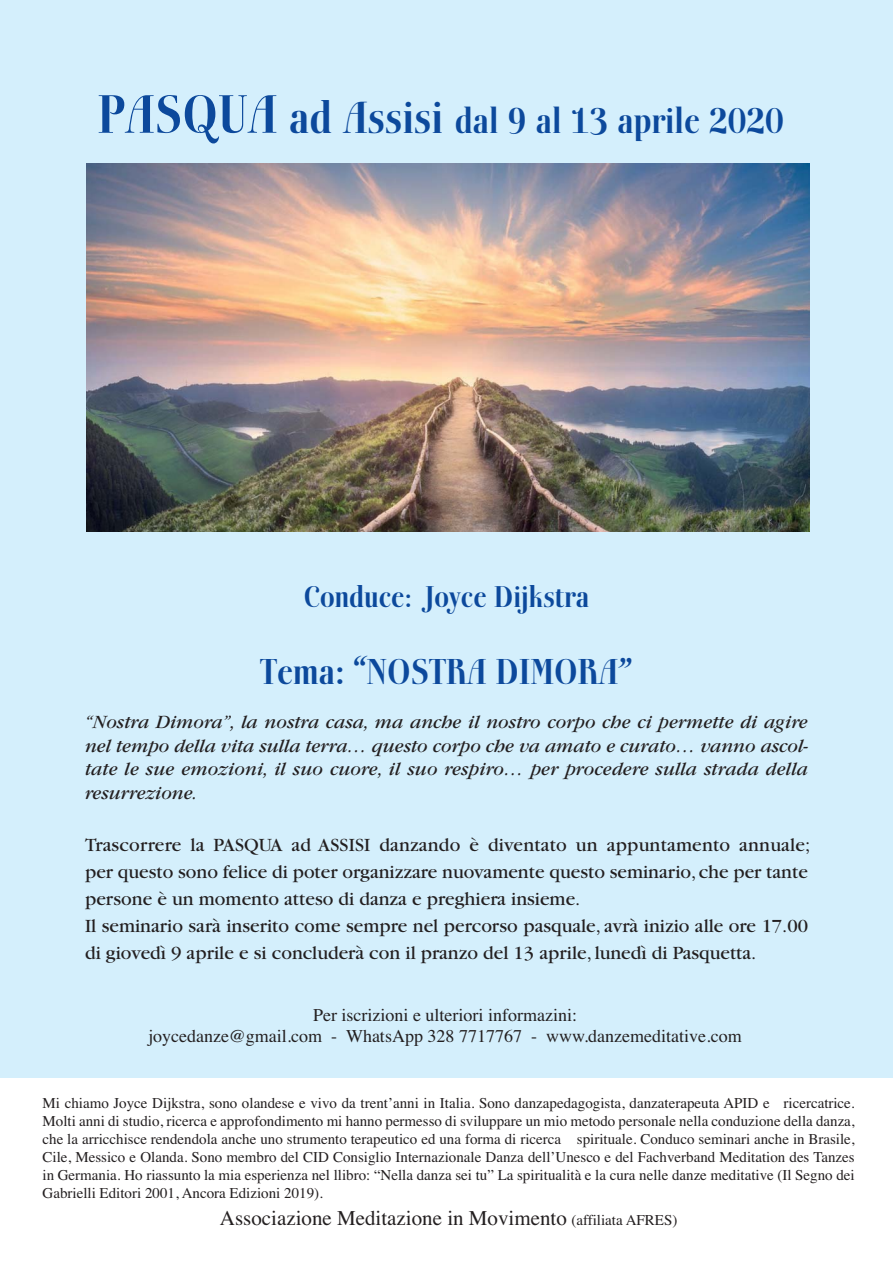
<style>
.page{position:relative;width:893px;height:1263px;background:#fff}
.page>*{position:absolute;margin:0;border:0;box-sizing:border-box;transform-origin:0 0}
.t1{font:600 36px "Boberia LL";color:#0c499c}
.t2{font:600 30px "Boberia LL";color:#0c499c}
.t3{font:21px "Times";color:#231f20}
.t4{font:19.5px/27px "Garamond";color:#231f20}
.t5{font:italic 19.5px/23.7px "Garamond";letter-spacing:.005em;color:#231f20;text-align:justify}
.t6{font:18px/21.6px "Times";color:#231f20;text-align:center}
.t7{font:15px/18px "Times";color:#231f20;text-align:justify}
.s1{font-size:54px}
.s2{font-size:45px}
.s3{font-size:27px}
.s4{font-size:15px}
</style>
<div class="page">
<div style="left:0;top:0;width:893px;height:1077px;background:#d4effc"></div>
<img style="left:86px;top:163px;width:723px;height:368px">
<h1 class="t1" style="left:98px;top:106px;width:688px"><span class="s1">PASQUA</span> <span class="s2">ad Assisi</span> dal 9 al 13 aprile 2020</h1>
<h2 class="t2" style="left:304px;top:584px;width:287px">Conduce<span class="s3">:</span> Joyce Dijkstra</h2>
<h1 class="t1" style="left:260px;top:656px;width:374px">Tema: “NOSTRA DIMORA”</h1>
<p class="t5" style="left:85px;top:712px;width:725px">“Nostra Dimora”, la nostra casa, ma anche il nostro corpo che ci permette di agire nel tempo della vita sulla terra… questo corpo che va amato e curato… vanno ascol&shy;tate le sue emozioni, il suo cuore, il suo respiro… per procedere sulla strada della resurrezione.</p>
<p class="t4" style="left:85px;top:833px;width:727px">Trascorrere la PASQUA ad ASSISI danzando è diventato un appuntamento annuale; per questo sono felice di poter organizzare nuovamente questo seminario, che per tante persone è un momento atteso di danza e preghiera insieme.<br>Il seminario sarà inserito come sempre nel percorso pasquale, avrà inizio alle ore 17.00 di giovedì 9 aprile e si concluderà con il pranzo del 13 aprile, lunedì di Pasquetta.</p>
<p class="t6" style="left:148px;top:1006px;width:595px">Per iscrizioni e ulteriori informazini:<br>joycedanze@gmail.com - WhatsApp 328 7717767 - www.danzemeditative.com</p>
<p class="t7" style="left:43px;top:1095px;width:814px">Mi chiamo Joyce Dijkstra, sono olandese e vivo da trent’anni in Italia. Sono danzapedagogista, danzaterapeuta APID e ricercatrice.<br>Molti anni di studio, ricerca e approfondimento mi hanno permesso di sviluppare un mio metodo personale nella conduzione della danza, che la arricchisce rendendola anche uno strumento terapeutico ed una forma di ricerca spirituale. Conduco seminari anche in Brasile, Cile, Messico e Olanda. Sono membro del CID Consiglio Internazionale Danza dell’Unesco e del Fachverband Meditation des Tanzes in Germania. Ho riassunto la mia esperienza nel llibro: “Nella danza sei tu” La spiritualità e la cura nelle danze meditative (Il Segno dei Gabrielli Editori 2001, Ancora Edizioni 2019).</p>
<h3 class="t3" style="left:220px;top:1210px;width:459px">Associazione Meditazione in Movimento <span class="s4">(affiliata AFRES)</span></h3>
</div>
